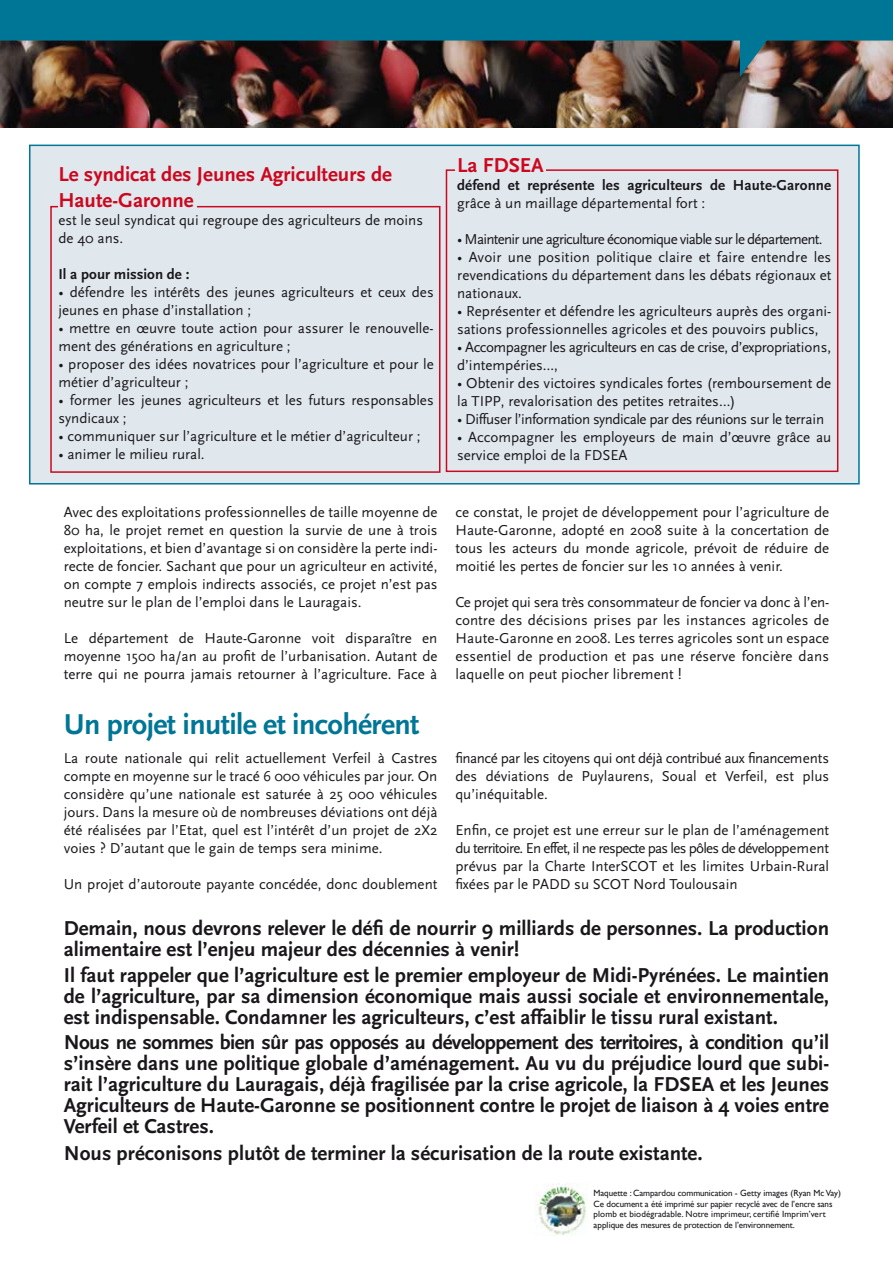
<style>
.page{position:relative;width:893px;height:1263px;background:#fff}
.page>*{position:absolute;margin:0;border:0;box-sizing:border-box;transform-origin:0 0}
.t1{font:700 30px "Scala Sans";letter-spacing:-.02em;color:#007696}
.t2{font:700 21px/21px "Scala Sans";color:#1a171b;text-align:justify}
.t3{font:700 21px/25.2px "Scala Sans";color:#cc071e}
.t4{font:15px/18px "Scala Sans";color:#1a171b;text-align:justify}
.t5{font:15px/18px "Scala Sans";letter-spacing:-.03em;color:#1a171b}
.t6{font:700 15px "Scala Sans";letter-spacing:.01em;color:#1a171b}
.t7{font:15px "Scala Sans";letter-spacing:-.05em;color:#1a171b}
.t8{font:9px/10.5px "Gill Sans";letter-spacing:-.01em;color:#1a171b}
</style>
<div class="page">
<img style="left:0;top:41px;width:893px;height:87px">
<svg style="left:739px;top:41px;width:38px;height:38px"></svg>
<div style="left:0;top:3px;width:893px;height:38px;background:#007696"></div>
<hr style="left:0;top:0;width:893px;height:3px;background:#007696">
<img style="left:536px;top:1183px;width:51px;height:52px">
<div style="left:30px;top:145px;width:829px;height:339px;background:#e0e8ee"></div>
<div style="left:29px;top:145px;width:831px;height:339px;border:2px solid #007696"></div>
<div style="left:446px;top:169px;width:392px;height:303px;border:2px solid #cc071e"></div>
<div style="left:455px;top:156px;width:91px;height:20px;background:#e0e8ee"></div>
<div style="left:50px;top:206px;width:390px;height:267px;border:2px solid #cc071e"></div>
<div style="left:58px;top:191px;width:139px;height:20px;background:#e0e8ee"></div>
<h2 class="t3" style="left:58px;top:162px;width:335px">Le syndicat des Jeunes Agriculteurs de<br>Haute-Garonne</h2>
<p class="t4" style="left:58px;top:211px;width:366px">est le seul syndicat qui regroupe des agriculteurs de moins de 40 ans.</p>
<p class="t6" style="left:58px;top:266px;width:132px">Il a pour mission de :</p>
<p class="t4" style="left:58px;top:283px;width:377px">• défendre les intérêts des jeunes agriculteurs et ceux des jeunes en phase d’installation ;</p>
<p class="t4" style="left:58px;top:319px;width:377px">• mettre en œuvre toute action pour assurer le renouvelle&shy;ment des générations en agriculture ;</p>
<p class="t4" style="left:58px;top:355px;width:377px">• proposer des idées novatrices pour l’agriculture et pour le métier d’agriculteur ;</p>
<p class="t4" style="left:58px;top:391px;width:377px">• former les jeunes agriculteurs et les futurs responsables syndicaux ;</p>
<p class="t4" style="left:58px;top:427px;width:364px">• communiquer sur l’agriculture et le métier d’agriculteur ;</p>
<p class="t4" style="left:58px;top:445px;width:148px">• animer le milieu rural.</p>
<p class="t4" style="left:64px;top:504px;width:375px">Avec des exploitations professionnelles de taille moyenne de 80 ha, le projet remet en question la survie de une à trois exploitations, et bien d’avantage si on considère la perte indi&shy;recte de foncier. Sachant que pour un agriculteur en activité, on compte 7 emplois indirects associés, ce projet n’est pas neutre sur le plan de l’emploi dans le Lauragais.</p>
<p class="t4" style="left:64px;top:630px;width:375px">Le département de Haute-Garonne voit disparaître en moyenne 1500 ha/an au profit de l’urbanisation. Autant de terre qui ne pourra jamais retourner à l’agriculture. Face à</p>
<h1 class="t1" style="left:64px;top:708px;width:357px">Un projet inutile et incohérent</h1>
<p class="t4" style="left:64px;top:749px;width:375px">La route nationale qui relit actuellement Verfeil à Castres compte en moyenne sur le tracé 6 000 véhicules par jour. On considère qu’une nationale est saturée à 25 000 véhicules jours. Dans la mesure où de nombreuses déviations ont déjà été réalisées par l’Etat, quel est l’intérêt d’un projet de 2X2 voies ? D’autant que le gain de temps sera minime.</p>
<p class="t4" style="left:64px;top:875px;width:375px">Un projet d’autoroute payante concédée, donc doublement</p>
<h2 class="t3" style="left:457px;top:153px;width:88px">La FDSEA</h2>
<p class="t6" style="left:457px;top:177px;width:376px">défend et représente les agriculteurs de Haute-Garonne</p>
<p class="t4" style="left:457px;top:194px;width:250px">grâce à un maillage départemental fort :</p>
<p class="t7" style="left:457px;top:231px;width:367px">• Maintenir une agriculture économique viable sur le département.</p>
<p class="t4" style="left:457px;top:248px;width:376px">• Avoir une position politique claire et faire entendre les revendications du département dans les débats régionaux et nationaux.</p>
<p class="t4" style="left:457px;top:302px;width:376px">• Représenter et défendre les agriculteurs auprès des organi&shy;sations professionnelles agricoles et des pouvoirs publics,</p>
<p class="t5" style="left:457px;top:338px;width:376px">• Accompagner les agriculteurs en cas de crise, d’expropriations, d’intempéries…,</p>
<p class="t4" style="left:457px;top:374px;width:376px">• Obtenir des victoires syndicales fortes (remboursement de la TIPP, revalorisation des petites retraites…)</p>
<p class="t5" style="left:457px;top:410px;width:369px">• Diffuser l’information syndicale par des réunions sur le terrain</p>
<p class="t4" style="left:457px;top:428px;width:376px">• Accompagner les employeurs de main d’œuvre grâce au service emploi de la FDSEA</p>
<p class="t4" style="left:455px;top:504px;width:375px">ce constat, le projet de développement pour l’agriculture de Haute-Garonne, adopté en 2008 suite à la concertation de tous les acteurs du monde agricole, prévoit de réduire de moitié les pertes de foncier sur les 10 années à venir.</p>
<p class="t4" style="left:455px;top:594px;width:375px">Ce projet qui sera très consommateur de foncier va donc à l’en&shy;contre des décisions prises par les instances agricoles de Haute-Garonne en 2008. Les terres agricoles sont un espace essentiel de production et pas une réserve foncière dans laquelle on peut piocher librement !</p>
<p class="t4" style="left:455px;top:749px;width:375px">financé par les citoyens qui ont déjà contribué aux financements des déviations de Puylaurens, Soual et Verfeil, est plus qu’inéquitable.</p>
<p class="t4" style="left:455px;top:821px;width:375px">Enfin, ce projet est une erreur sur le plan de l’aménagement du territoire. En effet, il ne respecte pas les pôles de développement prévus par la Charte InterSCOT et les limites Urbain-Rural fixées par le PADD su SCOT Nord Toulousain</p>
<h2 class="t2" style="left:64px;top:918px;width:767px">Demain, nous devrons relever le défi de nourrir 9 milliards de personnes. La production alimentaire est l’enjeu majeur des décennies à venir!</h2>
<p class="t2" style="left:64px;top:965px;width:767px">Il faut rappeler que l’agriculture est le premier employeur de Midi-Pyrénées. Le maintien de l’agriculture, par sa dimension économique mais aussi sociale et environnementale, est indispensable. Condamner les agriculteurs, c’est affaiblir le tissu rural existant.</p>
<p class="t2" style="left:64px;top:1032px;width:767px">Nous ne sommes bien sûr pas opposés au développement des territoires, à condition qu’il s’insère dans une politique globale d’aménagement. Au vu du préjudice lourd que subi&shy;rait l’agriculture du Lauragais, déjà fragilisée par la crise agricole, la FDSEA et les Jeunes Agriculteurs de Haute-Garonne se positionnent contre le projet de liaison à 4 voies entre Verfeil et Castres.</p>
<h2 class="t2" style="left:64px;top:1143px;width:640px">Nous préconisons plutôt de terminer la sécurisation de la route existante.</h2>
<p class="t8" style="left:594px;top:1188px;width:249px">Maquette : Campardou communication - Getty images (Ryan Mc Vay)<br>Ce document a été imprimé sur papier recyclé avec de l’encre sans plomb et biodégradable. Notre imprimeur, certifié Imprim’vert applique des mesures de protection de l’environnement.</p>
</div>
